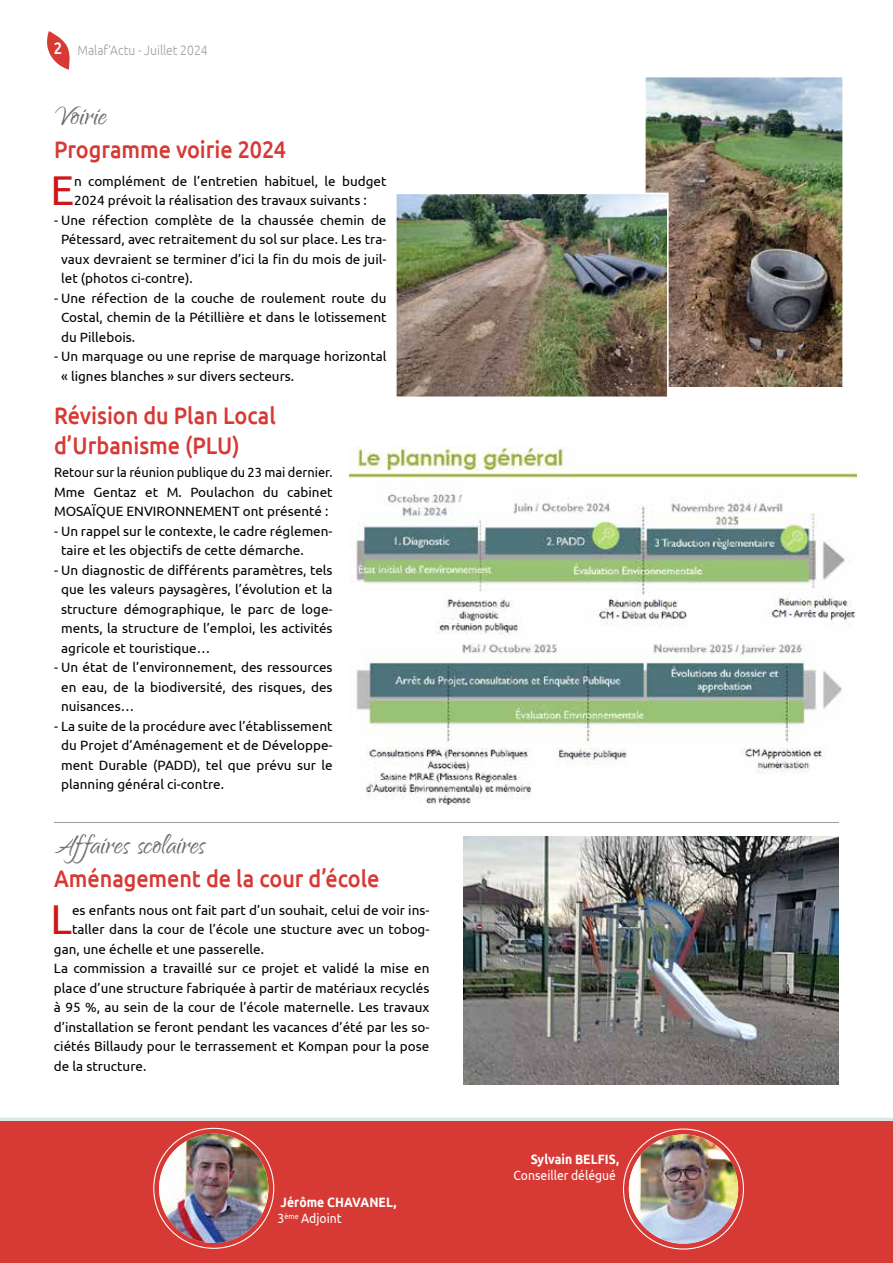
<style>
.page{position:relative;width:893px;height:1263px;background:#fff}
.page>*{position:absolute;margin:0;border:0;box-sizing:border-box;transform-origin:0 0}
.t1{font:41.7px "Ubuntu";color:#cd1719}
.t2{font:34.5px "Qwigley";letter-spacing:.005em;color:#706f6f}
.t3{font:500 24px/30px "Ubuntu";letter-spacing:-.005em;color:#d73934;scale:.9 1}
.t4{font:13.5px/19.5px "Ubuntu";color:#000;text-align:justify}
.t5{font:13.5px/19.5px "Ubuntu";color:#000;text-align:justify;scale:.95 1}
.t6{font:700 13.5px/16.2px "Ubuntu";letter-spacing:.005em;color:#fff;scale:.9 1}
.t7{font:300 13.5px "Ubuntu";color:#9d9d9c;scale:.9 1}
.t8{font:13.5px "Ubuntu";color:#fff;scale:.9 1}
.s1{font-weight:500;font-size:16.5px;color:#fff}
.s2{font-weight:400}
</style>
<div class="page">
<svg style="left:47px;top:31px;width:23px;height:39px"></svg>
<svg style="left:0;top:1117px;width:893px;height:4px"></svg>
<div style="left:0;top:1121px;width:893px;height:142px;background:#d73934"></div>
<img style="left:463px;top:837px;width:376px;height:248px">
<img style="left:629px;top:1134px;width:109px;height:110px;border-radius:55px">
<img style="left:159px;top:1134px;width:109px;height:109px;border-radius:55px">
<hr style="left:54px;top:822px;width:785px;height:1px;background:#9d9d9c">
<img style="left:350px;top:446px;width:506px;height:358px">
<img style="left:647px;top:79px;width:194px;height:308px">
<div style="left:644px;top:76px;width:200px;height:344px;border:2px solid #fff"></div>
<img style="left:398px;top:196px;width:268px;height:199px">
<div style="left:395px;top:193px;width:274px;height:205px;border:2px solid #fff"></div>
<p class="t7" style="left:54px;top:42px;width:173px"><span class="s1">2</span> Malaf’Actu - Juillet 2024</p>
<h2 class="t2" style="left:54px;top:98px;width:54px">Voirie</h2>
<h3 class="t3" style="left:54px;top:134px;width:259px">Programme voirie 2024</h3>
<h1 class="t1" style="left:50px;top:165px;width:25px">E</h1>
<p class="t4" style="left:74px;top:171px;width:314px">n complément de l’entretien habituel, le budget<br>2024 prévoit la réalisation des travaux suivants :</p>
<p class="t4" style="left:61px;top:210px;width:327px;text-indent:-7px">- Une réfection complète de la chaussée chemin de Pétessard, avec retraitement du sol sur place. Les tra&shy;vaux devraient se terminer d’ici la fin du mois de juil&shy;let (photos ci-contre).</p>
<p class="t4" style="left:61px;top:288px;width:327px;text-indent:-7px">- Une réfection de la couche de roulement route du Costal, chemin de la Pétillière et dans le lotissement du Pillebois.</p>
<p class="t4" style="left:61px;top:346px;width:327px;text-indent:-7px">- Un marquage ou une reprise de marquage horizontal « lignes blanches » sur divers secteurs.</p>
<h3 class="t3" style="left:54px;top:399px;width:248px">Révision du Plan Local d’Urbanisme (PLU)</h3>
<p class="t5" style="left:54px;top:462px;width:295px">Retour sur la réunion publique du 23 mai dernier.<br>Mme Gentaz et M. Poulachon du cabinet MOSAÏQUE ENVIRONNEMENT ont présenté :</p>
<p class="t4" style="left:61px;top:521px;width:273px;text-indent:-7px">- Un rappel sur le contexte, le cadre réglemen&shy;taire et les objectifs de cette démarche.</p>
<p class="t4" style="left:61px;top:560px;width:273px;text-indent:-7px">- Un diagnostic de différents paramètres, tels que les valeurs paysagères, l’évolution et la structure démographique, le parc de loge&shy;ments, la structure de l’emploi, les activités agricole et touristique…</p>
<p class="t4" style="left:61px;top:657px;width:273px;text-indent:-7px">- Un état de l’environnement, des ressources en eau, de la biodiversité, des risques, des nuisances…</p>
<p class="t4" style="left:61px;top:716px;width:273px;text-indent:-7px">- La suite de la procédure avec l’établissement du Projet d’Aménagement et de Développe&shy;ment Durable (PADD), tel que prévu sur le planning général ci-contre.</p>
<h2 class="t2" style="left:54px;top:826px;width:153px">Affaires scolaires</h2>
<h3 class="t3" style="left:54px;top:862px;width:363px">Aménagement de la cour d’école</h3>
<h1 class="t1" style="left:50px;top:894px;width:23px">L</h1>
<p class="t4" style="left:72px;top:900px;width:359px">es enfants nous ont fait part d’un souhait, celui de voir ins-</p>
<p class="t4" style="left:72px;top:919px;width:359px">taller dans la cour de l’école une stucture avec un tobog-</p>
<p class="t4" style="left:54px;top:939px;width:212px">gan, une échelle et une passerelle.</p>
<p class="t4" style="left:54px;top:958px;width:377px">La commission a travaillé sur ce projet et validé la mise en</p>
<p class="t4" style="left:54px;top:978px;width:377px">place d’une structure fabriquée à partir de matériaux recyclés</p>
<p class="t4" style="left:54px;top:997px;width:377px">à 95 %, au sein de la cour de l’école maternelle. Les travaux</p>
<p class="t4" style="left:54px;top:1017px;width:377px">d’installation se feront pendant les vacances d’été par les so-</p>
<p class="t4" style="left:54px;top:1036px;width:377px">ciétés Billaudy pour le terrassement et Kompan pour la pose</p>
<p class="t4" style="left:54px;top:1056px;width:94px">de la structure.</p>
<p class="t6" style="left:278px;top:1194px;width:134px">Jérôme CHAVANEL,<br><span class="s2">3</span><sup>ème</sup> <span class="s2">Adjoint</span></p>
<p class="t6" style="left:531px;top:1151px;width:100px">Sylvain BELFIS,</p>
<p class="t8" style="left:513px;top:1167px;width:116px">Conseiller délégué</p>
</div>
